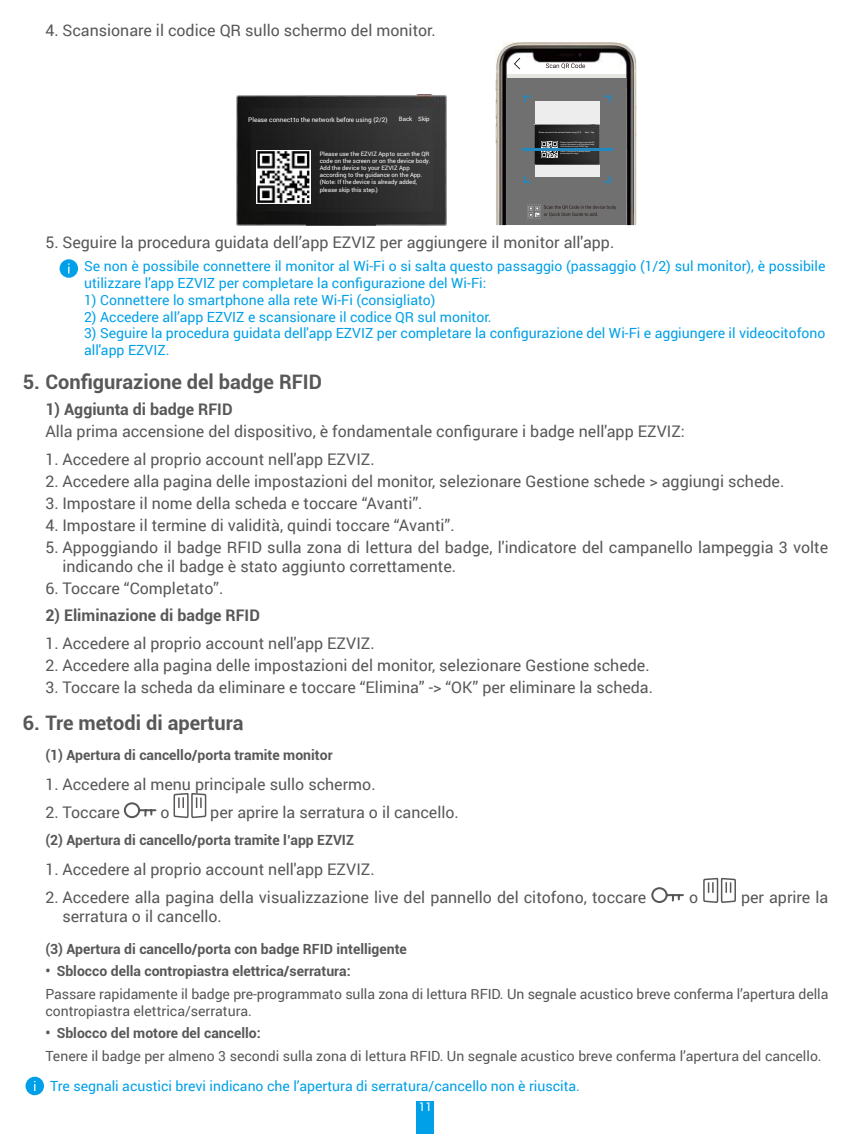
<style>
.page{position:relative;width:851px;height:1134px;background:#fff}
.page>*{position:absolute;margin:0;border:0;box-sizing:border-box;transform-origin:0 0}
.t1{font:700 20px "Roboto";color:#595757}
.t2{font:16px/19.2px "Roboto";color:#595757}
.t3{font:700 16px "Roboto";color:#595757}
.t4{font:14px/16.8px "Roboto";color:#00a0e8}
.t5{font:14px/16.8px "Roboto";color:#595757}
.t6{font:700 14px "Roboto";color:#595757}
.t7{font:12px "Roboto";color:#fff}
.t8{font:6.4px "Roboto";color:#fff}
.t9{font:6px/7.2px "Roboto";color:#fff}
</style>
<div class="page">
<div style="left:417px;top:1101px;width:17px;height:33px;background:#00a0e8"></div>
<img style="left:236px;top:95px;width:210px;height:131px">
<img style="left:257px;top:150px;width:53px;height:54px">
<img style="left:495px;top:42px;width:141px;height:183px">
<div style="left:506px;top:78px;width:119px;height:147px;background:#707070"></div>
<div style="left:526px;top:64px;width:82px;height:7px;background:#fff"></div>
<hr style="left:506px;top:74px;width:119px;height:4px;background:#e5e5e2">
<svg style="left:514px;top:58px;width:6px;height:11px"></svg>
<svg style="left:546px;top:63px;width:39px;height:6px"></svg>
<svg style="left:604px;top:96px;width:7px;height:6px"></svg>
<svg style="left:523px;top:96px;width:7px;height:6px"></svg>
<svg style="left:523px;top:176px;width:7px;height:7px"></svg>
<svg style="left:604px;top:176px;width:7px;height:7px"></svg>
<svg style="left:527px;top:205px;width:89px;height:13px"></svg>
<div style="left:535px;top:102px;width:64px;height:75px;background:#ededed"></div>
<img style="left:535px;top:124px;width:64px;height:41px">
<img style="left:541px;top:141px;width:16px;height:17px">
<hr style="left:522px;top:149px;width:90px;height:2px;background:#2189c1">
<svg style="left:60px;top:259px;width:18px;height:19px"></svg>
<svg style="left:123px;top:802px;width:34px;height:17px"></svg>
<svg style="left:173px;top:793px;width:34px;height:26px"></svg>
<svg style="left:651px;top:887px;width:33px;height:16px"></svg>
<svg style="left:703px;top:877px;width:33px;height:26px"></svg>
<div style="left:26px;top:1077px;width:18px;height:18px;background:#00a0e8;border-radius:50%"></div>
<p class="t2" style="left:45px;top:20px;width:392px">4. Scansionare il codice QR sullo schermo del monitor.</p>
<p class="t8" style="left:248px;top:115px;width:141px">Please connect to the network before using (2/2)</p>
<p class="t9" style="left:399px;top:116px;width:32px">Back Skip</p>
<p class="t9" style="left:319px;top:150px;width:112px">Please use the EZVIZ App to scan the QR code on the screen or on the device body.<br>Add the device to your EZVIZ App according to the guidance on the App. (Note: If the device is already added, please skip this step.)</p>
<p class="t2" style="left:45px;top:232px;width:570px">5. Seguire la procedura guidata dell’app EZVIZ per aggiungere il monitor all'app.</p>
<p class="t4" style="left:84px;top:257px;width:742px">Se non è possibile connettere il monitor al Wi-Fi o si salta questo passaggio (passaggio (1/2) sul monitor), è possibile utilizzare l'app EZVIZ per completare la configurazione del Wi-Fi:</p>
<p class="t4" style="left:84px;top:291px;width:353px">1) Connettere lo smartphone alla rete Wi-Fi (consigliato)</p>
<p class="t4" style="left:84px;top:308px;width:409px">2) Accedere all’app EZVIZ e scansionare il codice QR sul monitor.</p>
<p class="t4" style="left:84px;top:325px;width:742px">3) Seguire la procedura guidata dell'app EZVIZ per completare la configurazione del Wi-Fi e aggiungere il videocitofono all'app EZVIZ.</p>
<p class="t1" style="left:23px;top:368px;width:301px">5. Configurazione del badge RFID</p>
<p class="t3" style="left:45px;top:398px;width:189px">1) Aggiunta di badge RFID</p>
<p class="t2" style="left:45px;top:421px;width:641px">Alla prima accensione del dispositivo, è fondamentale configurare i badge nell'app EZVIZ:</p>
<p class="t2" style="left:45px;top:449px;width:331px">1. Accedere al proprio account nell'app EZVIZ.</p>
<p class="t2" style="left:45px;top:471px;width:740px">2. Accedere alla pagina delle impostazioni del monitor, selezionare Gestione schede &gt; aggiungi schede.</p>
<p class="t2" style="left:45px;top:493px;width:378px">3. Impostare il nome della scheda e toccare “Avanti”.</p>
<p class="t2" style="left:45px;top:515px;width:411px">4. Impostare il termine di validità, quindi toccare “Avanti”.</p>
<p class="t2" style="left:62px;top:537px;width:767px;text-indent:-17px">5. Appoggiando il badge RFID sulla zona di lettura del badge, l'indicatore del campanello lampeggia 3 volte indicando che il badge è stato aggiunto correttamente.</p>
<p class="t2" style="left:45px;top:578px;width:179px">6. Toccare “Completato”.</p>
<p class="t3" style="left:45px;top:604px;width:216px">2) Eliminazione di badge RFID</p>
<p class="t2" style="left:45px;top:633px;width:331px">1. Accedere al proprio account nell'app EZVIZ.</p>
<p class="t2" style="left:45px;top:655px;width:605px">2. Accedere alla pagina delle impostazioni del monitor, selezionare Gestione schede.</p>
<p class="t2" style="left:45px;top:677px;width:609px">3. Toccare la scheda da eliminare e toccare “Elimina” -&gt; “OK” per eliminare la scheda.</p>
<p class="t1" style="left:23px;top:709px;width:222px">6. Tre metodi di apertura</p>
<p class="t6" style="left:45px;top:745px;width:289px">(1) Apertura di cancello/porta tramite monitor</p>
<p class="t2" style="left:45px;top:774px;width:332px">1. Accedere al menu principale sullo schermo.</p>
<p class="t2" style="left:45px;top:802px;width:76px">2. Toccare</p>
<p class="t2" style="left:160px;top:802px;width:11px">o</p>
<p class="t2" style="left:210px;top:802px;width:250px">per aprire la serratura o il cancello.</p>
<p class="t6" style="left:45px;top:830px;width:310px">(2) Apertura di cancello/porta tramite l’app EZVIZ</p>
<p class="t2" style="left:45px;top:859px;width:331px">1. Accedere al proprio account nell'app EZVIZ.</p>
<p class="t2" style="left:45px;top:887px;width:602px">2. Accedere alla pagina della visualizzazione live del pannello del citofono, toccare</p>
<p class="t2" style="left:689px;top:887px;width:11px">o</p>
<p class="t2" style="left:741px;top:887px;width:89px">per aprire la</p>
<p class="t2" style="left:62px;top:906px;width:161px">serratura o il cancello.</p>
<p class="t6" style="left:45px;top:939px;width:363px">(3) Apertura di cancello/porta con badge RFID intelligente</p>
<p class="t6" style="left:45px;top:961px;width:307px">• Sblocco della contropiastra elettrica/serratura:</p>
<p class="t5" style="left:45px;top:985px;width:784px">Passare rapidamente il badge pre-programmato sulla zona di lettura RFID. Un segnale acustico breve conferma l’apertura della contropiastra elettrica/serratura.</p>
<p class="t6" style="left:45px;top:1023px;width:217px">• Sblocco del motore del cancello:</p>
<p class="t5" style="left:45px;top:1047px;width:777px">Tenere il badge per almeno 3 secondi sulla zona di lettura RFID. Un segnale acustico breve conferma l’apertura del cancello.</p>
<p class="t4" style="left:50px;top:1077px;width:531px">Tre segnali acustici brevi indicano che l’apertura di serratura/cancello non è riuscita.</p>
<p class="t7" style="left:418px;top:1099px;width:15px">11</p>
</div>
